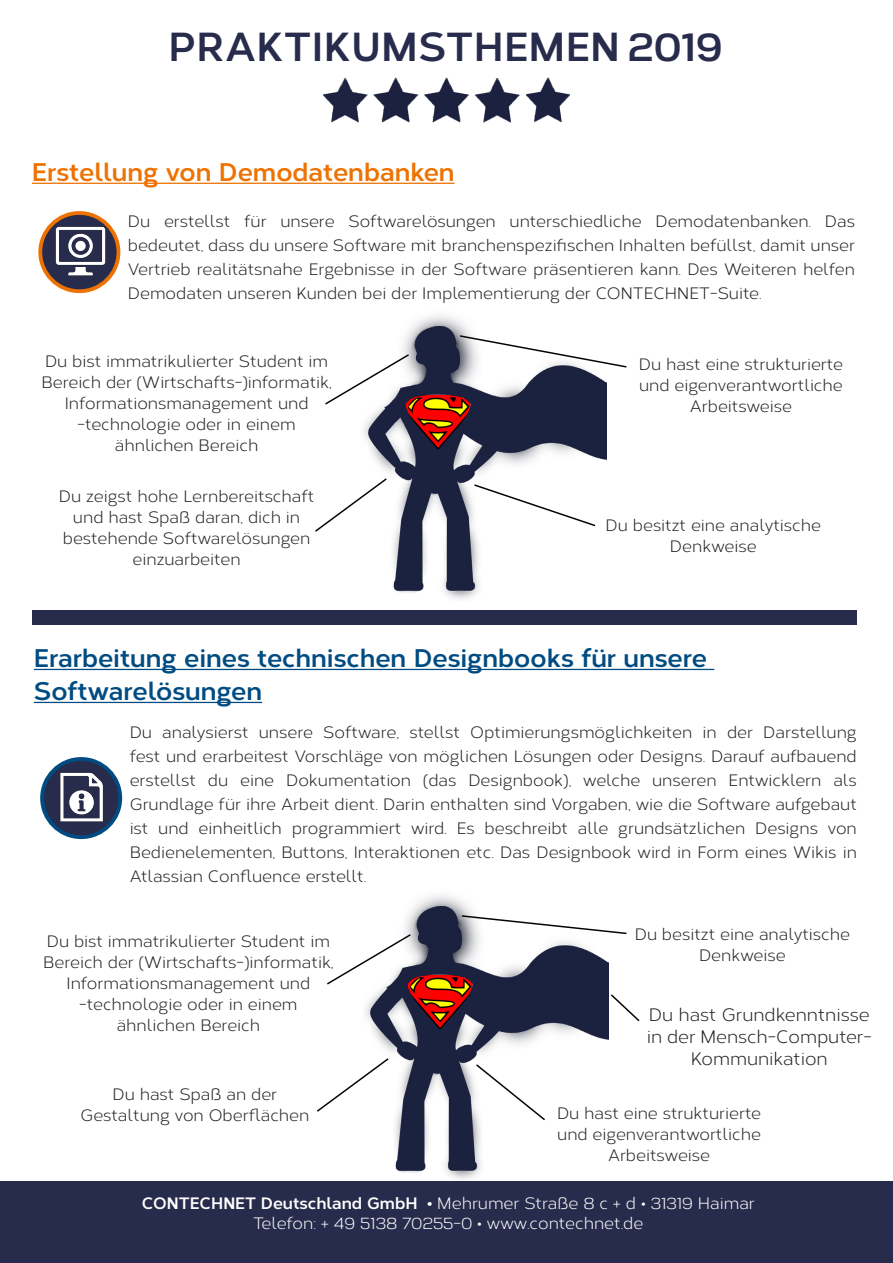
<style>
.page{position:relative;width:893px;height:1263px;background:#fff}
.page>*{position:absolute;margin:0;border:0;box-sizing:border-box;transform-origin:0 0}
.t1{font:700 40.5px "Corbert";letter-spacing:.01em;color:#282c4c}
.t2{font:700 25.5px/33px "Corbert";color:#004c82}
.t3{font:700 25.5px "Corbert";color:#ee7202}
.t4{font:18px/21.6px "Corbert";color:#231f20;text-align:center}
.t5{font:16.5px/21px "Corbert";color:#231f20;text-align:center}
.t6{font:16.5px/19.8px "Corbert";color:#fff;text-align:center}
.s1{font-weight:700}
</style>
<div class="page">
<img style="left:363px;top:315px;width:243px;height:284px">
<img style="left:399px;top:392px;width:78px;height:60px">
<hr style="left:32px;top:183px;width:423px;height:1px;background:#ee7202">
<svg style="left:40px;top:213px;width:78px;height:78px"></svg>
<div style="left:38px;top:211px;width:82px;height:82px;border:4px solid #ee7202;border-radius:50%"></div>
<svg style="left:325px;top:353px;width:86px;height:53px"></svg>
<svg style="left:315px;top:477px;width:73px;height:56px"></svg>
<svg style="left:473px;top:483px;width:124px;height:44px"></svg>
<svg style="left:458px;top:334px;width:169px;height:35px"></svg>
<div style="left:32px;top:610px;width:824px;height:15px;background:#282c4c"></div>
<img style="left:323px;top:77px;width:247px;height:46px">
<hr style="left:34px;top:669px;width:680px;height:1px;background:#004c82">
<hr style="left:34px;top:702px;width:228px;height:1px;background:#004c82">
<svg style="left:42px;top:759px;width:78px;height:78px"></svg>
<div style="left:40px;top:757px;width:82px;height:82px;border:4px solid #004c82;border-radius:50%"></div>
<div style="left:0;top:1181px;width:893px;height:82px;background:#282c4c"></div>
<img style="left:53px;top:223px;width:55px;height:56px">
<img style="left:54px;top:769px;width:55px;height:56px">
<img style="left:365px;top:895px;width:243px;height:284px">
<img style="left:400px;top:972px;width:79px;height:60px">
<svg style="left:327px;top:933px;width:85px;height:53px"></svg>
<svg style="left:317px;top:1057px;width:73px;height:56px"></svg>
<svg style="left:474px;top:1063px;width:73px;height:59px"></svg>
<svg style="left:460px;top:914px;width:167px;height:21px"></svg>
<svg style="left:611px;top:994px;width:29px;height:28px"></svg>
<h1 class="t1" style="left:169px;top:15px;width:555px">PRAKTI KUMSTHEMEN 2019</h1>
<h2 class="t3" style="left:32px;top:152px;width:424px">Erstellung von Demodatenbanken</h2>
<p class="t5" style="left:128px;top:208px;width:729px;line-height:24px;text-align:justify">Du erstellst für unsere Softwarelösungen unterschiedliche Demodatenbanken. Das bedeutet, dass du unsere Software mit branchenspezifischen Inhalten befüllst, damit unser Vertrieb realitätsnahe Ergebnisse in der Software präsentieren kann. Des Weiteren helfen Demodaten unseren Kunden bei der Implementierung der CONTECHNET-Suite.</p>
<p class="t5" style="left:41px;top:349px;width:292px">Du bist immatrikulierter Student im<br>Bereich der (Wirtschafts-)informatik,<br>Informationsmanagement und -technologie oder in einem ähnlichen Bereich</p>
<p class="t5" style="left:639px;top:353px;width:206px">Du hast eine strukturierte und eigenverantwortliche<br>Arbeitsweise</p>
<p class="t5" style="left:59px;top:485px;width:257px">Du zeigst hohe Lernbereitschaft und hast Spaß daran, dich in bestehende Softwarelösungen einzuarbeiten</p>
<p class="t5" style="left:606px;top:514px;width:217px">Du besitzt eine analytische<br>Denkweise</p>
<h2 class="t2" style="left:34px;top:639px;width:675px">Erarbeitung eines technischen Designbooks für unsere<br>Softwarelösungen</h2>
<p class="t5" style="left:130px;top:719px;width:729px;line-height:24px;text-align:justify">Du analysierst unsere Software, stellst Optimierungsmöglichkeiten in der Darstellung fest und erarbeitest Vorschläge von möglichen Lösungen oder Designs. Darauf aufbauend erstellst du eine Dokumentation (das Designbook), welche unseren Entwicklern als Grundlage für ihre Arbeit dient. Darin enthalten sind Vorgaben, wie die Software aufgebaut ist und einheitlich programmiert wird. Es beschreibt alle grundsätzlichen Designs von Bedienelementen, Buttons, Interaktionen etc. Das Designbook wird in Form eines Wikis in Atlassian Confluence erstellt.</p>
<p class="t5" style="left:43px;top:929px;width:292px">Du bist immatrikulierter Student im<br>Bereich der (Wirtschafts-)informatik,<br>Informationsmanagement und -technologie oder in einem ähnlichen Bereich</p>
<p class="t5" style="left:80px;top:1083px;width:231px">Du hast Spaß an der<br>Gestaltung von Oberflächen</p>
<p class="t5" style="left:635px;top:923px;width:217px">Du besitzt eine analytische<br>Denkweise</p>
<p class="t4" style="left:647px;top:1003px;width:227px">Du hast Grundkenntnisse in der Mensch-Computer-<br>Kommunikation</p>
<p class="t5" style="left:557px;top:1101px;width:206px">Du hast eine strukturierte und eigenverantwortliche<br>Arbeitsweise</p>
<p class="t6" style="left:142px;top:1193px;width:615px"><span class="s1">CONTECHNET Deutschland GmbH •</span> Mehrumer Straße 8 c + d • 31319 Haimar<br>Telefon: + 49 5138 70255-0 • www.contechnet.de</p>
</div>
